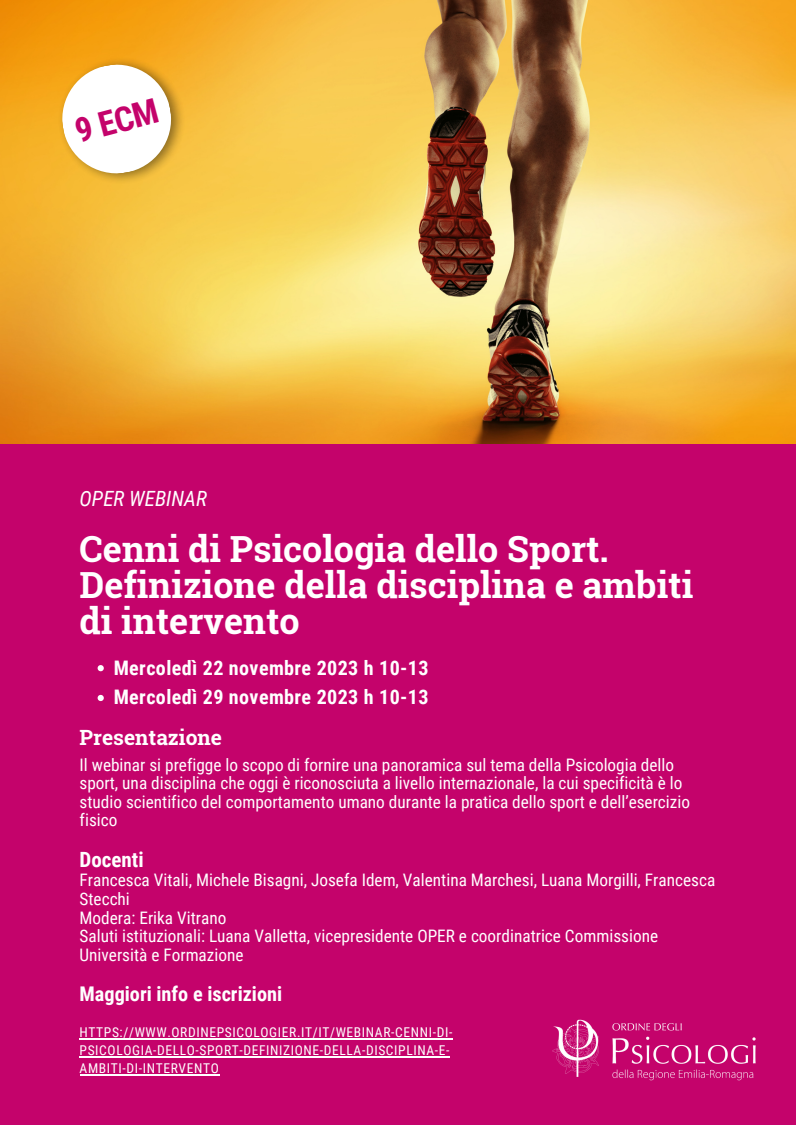
<style>
.page{position:relative;width:796px;height:1125px;background:#fff}
.page>*{position:absolute;margin:0;border:0;box-sizing:border-box;transform-origin:0 0}
.t1{font:700 36px/36px "Roboto Slab";color:#fff}
.t2{font:700 34.2px "Roboto Condensed";color:#c4036b}
.t3{font:700 21px "Roboto Slab";color:#fff}
.t4{font:italic 21px "Roboto Condensed";color:#fff}
.t5{font:700 21px "Roboto Condensed";color:#fff}
.t6{font:700 20.25px "Roboto Condensed";color:#fff}
.t7{font:700 20.02px "Roboto Condensed";letter-spacing:.02em;color:#fff}
.t8{font:17.25px/18.6px "Roboto Condensed";color:#fff}
.t9{font:13.5px/18px "Roboto Condensed";letter-spacing:.045em;color:#fff}
</style>
<div class="page">
<div style="left:0;top:0;width:795px;height:1125px;background:#c4036b"></div>
<img style="left:0;top:0;width:795px;height:443px">
<img style="left:49px;top:47px;width:147px;height:147px">
<svg style="left:58px;top:61px;width:117px;height:116px"></svg>
<img style="left:552px;top:1019px;width:204px;height:62px">
<hr style="left:80px;top:1038px;width:373px;height:1px;background:#fff">
<hr style="left:80px;top:1056px;width:370px;height:1px;background:#fff">
<hr style="left:80px;top:1074px;width:139px;height:1px;background:#fff">
<svg style="left:98px;top:665px;width:6px;height:6px"></svg>
<svg style="left:98px;top:695px;width:6px;height:6px"></svg>
<p class="t2" style="left:71px;top:113px;width:86px;rotate:-15deg">9 ECM</p>
<p class="t4" style="left:80px;top:487px;width:129px">OPER WEBINAR</p>
<p class="t1" style="left:80px;top:530px;width:530px">Cenni di Psicologia dello Sport.</p>
<p class="t1" style="left:80px;top:566px;width:615px">Definizione della disciplina e ambiti di intervento</p>
<p class="t7" style="left:114px;top:656px;width:316px">Mercoledì 22 novembre 2023 h 10-13</p>
<p class="t7" style="left:114px;top:686px;width:316px">Mercoledì 29 novembre 2023 h 10-13</p>
<p class="t3" style="left:80px;top:723px;width:144px">Presentazione</p>
<p class="t8" style="left:80px;top:755px;width:612px">Il webinar si prefigge lo scopo di fornire una panoramica sul tema della Psicologia dello sport, una disciplina che oggi è riconosciuta a livello internazionale, la cui specificità è lo studio scientifico del comportamento umano durante la pratica dello sport e dell’esercizio fisico</p>
<p class="t5" style="left:80px;top:847px;width:66px">Docenti</p>
<p class="t8" style="left:80px;top:871px;width:637px">Francesca Vitali, Michele Bisagni, Josefa Idem, Valentina Marchesi, Luana Morgilli, Francesca<br>Stecchi</p>
<p class="t8" style="left:80px;top:908px;width:148px">Modera: Erika Vitrano</p>
<p class="t8" style="left:80px;top:927px;width:580px">Saluti istituzionali: Luana Valletta, vicepresidente OPER e coordinatrice Commissione<br>Università e Formazione</p>
<p class="t6" style="left:80px;top:982px;width:204px">Maggiori info e iscrizioni</p>
<p class="t9" style="left:80px;top:1023px;width:374px">HTTPS://WWW.ORDINEPSICOLOGIER.IT/IT/WEBINAR-CENNI-DI-<br>PSICOLOGIA-DELLO-SPORT-DEFINIZIONE-DELLA-DISCIPLINA-E-<br>AMBITI-DI-INTERVENTO</p>
</div>
